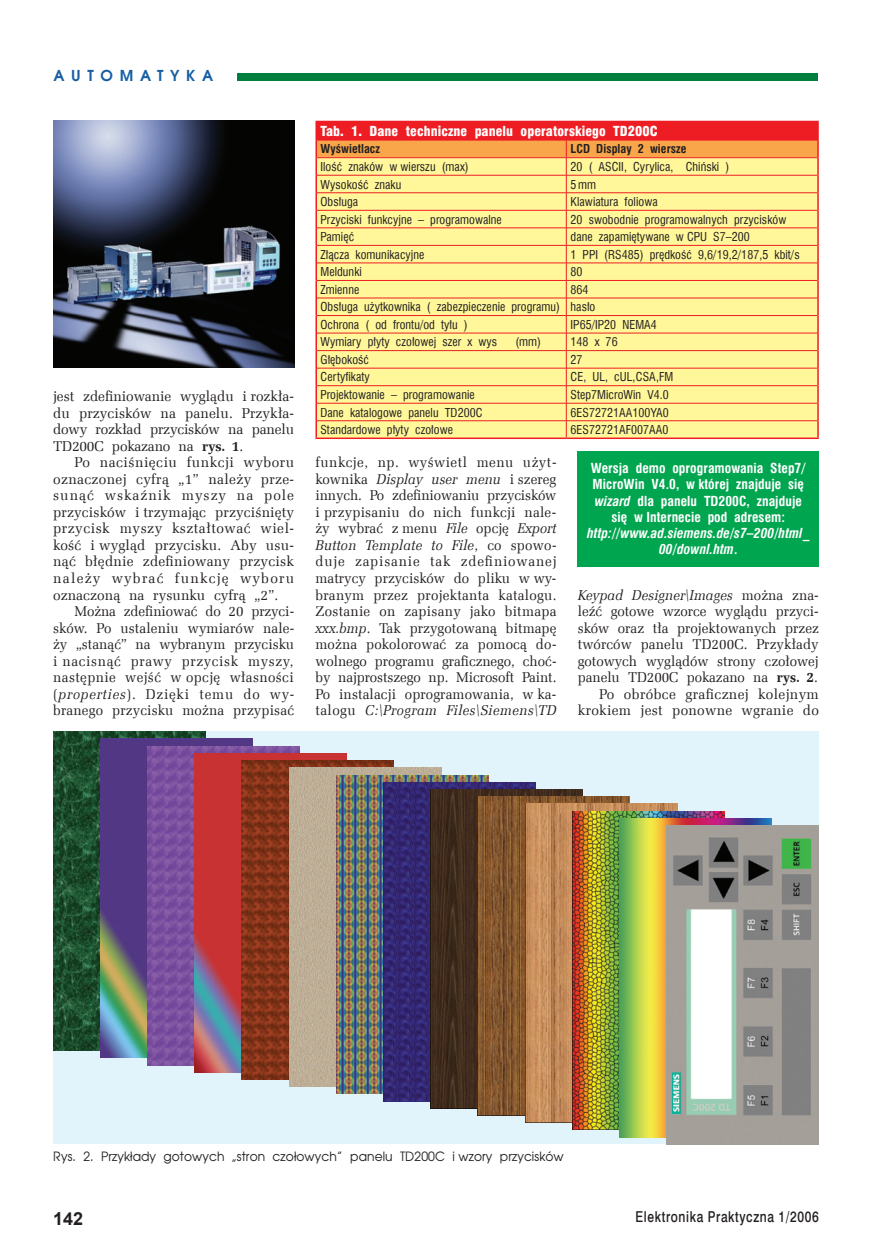
<style>
.page{position:relative;width:872px;height:1255px;background:#fff}
.page>*{position:absolute;margin:0;border:0;box-sizing:border-box;transform-origin:0 0}
.t1{font:700 18px "Arial";color:#231f20}
.t2{font:15px "Swis 721 Md EU";letter-spacing:.05em;color:#231f20;scale:.8 1}
.t3{font:700 15px "Avalon";letter-spacing:.45em;color:#175fa4}
.t4{font:14.25px/16.5px "Zapf Ellipt EU";letter-spacing:.005em;color:#231f20;text-align:justify;scale:.96 1}
.t5{font:14.25px/16.5px "Zapf Ellipt EU";letter-spacing:.005em;color:#231f20;text-align:justify}
.t6{font:700 13.5px/16.2px "Swis 721 Cn EU";letter-spacing:.005em;color:#fff;text-align:center}
.t7{font:italic 700 13.5px/16.2px "Swis 721 Cn EU";letter-spacing:.005em;color:#fff;text-align:center}
.t8{font:13.5px "Swis 721 Blk Cn EU";letter-spacing:.005em;color:#fff}
.t9{font:12.75px "Avalon";letter-spacing:.005em;color:#231f20;scale:.96 1}
.t10{font:12px/17.5px "Swis 721 Cn EU";letter-spacing:.005em;color:#231f20}
.t11{font:700 12px "Swis 721 Cn EU";letter-spacing:.005em;color:#231f20}
.s1{font-weight:700}
.s2{font-style:italic}
.s3{font-style:normal}
</style>
<div class="page">
<div style="left:237px;top:73px;width:581px;height:8px;background:#007e3d"></div>
<div style="left:53px;top:731px;width:765px;height:413px;background:#e1f4fc"></div>
<hr style="left:315px;top:121px;width:251px;height:1px;background:#ee1d23">
<hr style="left:566px;top:121px;width:252px;height:1px;background:#ee1d23">
<hr style="left:315px;top:437px;width:251px;height:2px;background:#ee1d23">
<hr style="left:566px;top:437px;width:252px;height:2px;background:#ee1d23">
<svg style="left:315px;top:122px;width:503px;height:315px;background:#fcd988"></svg>
<img style="left:53px;top:121px;width:241px;height:246px">
<div style="left:578px;top:451px;width:240px;height:115px;background:#00a54f"></div>
<img style="left:53px;top:731px;width:152px;height:319px">
<img style="left:100px;top:739px;width:152px;height:318px">
<img style="left:147px;top:746px;width:152px;height:318px">
<img style="left:195px;top:753px;width:152px;height:319px">
<img style="left:242px;top:760px;width:152px;height:319px">
<img style="left:289px;top:767px;width:152px;height:319px">
<img style="left:336px;top:775px;width:152px;height:318px">
<img style="left:383px;top:782px;width:152px;height:318px">
<img style="left:430px;top:789px;width:152px;height:319px">
<img style="left:478px;top:796px;width:152px;height:319px">
<img style="left:525px;top:803px;width:152px;height:319px">
<img style="left:572px;top:811px;width:152px;height:318px">
<img style="left:619px;top:818px;width:152px;height:318px">
<img style="left:666px;top:825px;width:152px;height:319px">
<p class="t3" style="left:53px;top:66px;width:161px">AUTOMATYKA</p>
<p class="t5" style="left:53px;top:388px;width:242px">jest zdefiniowanie wyglądu i rozkła&shy;du przycisków na panelu. Przykła&shy;dowy rozkład przycisków na panelu TD200C pokazano na <span class="s1">rys. 1</span>.</p>
<p class="t5" style="left:53px;top:454px;width:242px;text-indent:21px">Po naciśnięciu funkcji wyboru oznaczonej cyfrą „1” należy prze&shy;sunąć wskaźnik myszy na pole przycisków i trzymając przyciśnięty przycisk myszy kształtować wiel&shy;kość i wygląd przycisku. Aby usu&shy;nąć błędnie zdefiniowany przycisk należy wybrać funkcję wyboru oznaczoną na rysunku cyfrą „2”.</p>
<p class="t4" style="left:53px;top:603px;width:252px;text-indent:21px">Można zdefiniować do 20 przyci&shy;sków. Po ustaleniu wymiarów nale&shy;ży „stanąć” na wybranym przycisku i nacisnąć prawy przycisk myszy, następnie wejść w opcję własności (<span class="s2">properties</span>). Dzięki temu do wy&shy;branego przycisku można przypisać</p>
<p class="t8" style="left:320px;top:123px;width:339px">Tab. 1. Dane techniczne panelu operatorskiego TD200C</p>
<p class="t11" style="left:320px;top:142px;width:61px">Wyświetlacz</p>
<p class="t11" style="left:570px;top:142px;width:117px">LCD Display 2 wiersze</p>
<p class="t10" style="left:320px;top:158px;width:150px">Ilość znaków w wierszu (max)</p>
<p class="t10" style="left:570px;top:158px;width:160px">20 ( ASCII, Cyrylica, Chiński )</p>
<p class="t10" style="left:320px;top:175px;width:82px">Wysokość znaku</p>
<p class="t10" style="left:570px;top:175px;width:27px">5 mm</p>
<p class="t10" style="left:320px;top:193px;width:39px">Obsługa</p>
<p class="t10" style="left:570px;top:193px;width:89px">Klawiatura foliowa</p>
<p class="t10" style="left:320px;top:210px;width:183px">Przyciski funkcyjne – programowalne</p>
<p class="t10" style="left:570px;top:210px;width:217px">20 swobodnie programowalnych przycisków</p>
<p class="t10" style="left:320px;top:228px;width:35px">Pamięć</p>
<p class="t10" style="left:570px;top:228px;width:181px">dane zapamiętywane w CPU S7–200</p>
<p class="t10" style="left:320px;top:245px;width:106px">Złącza komunikacyjne</p>
<p class="t10" style="left:570px;top:245px;width:231px">1 PPI (RS485) prędkość 9,6/19,2/187,5 kbit/s</p>
<p class="t10" style="left:320px;top:263px;width:43px">Meldunki</p>
<p class="t10" style="left:570px;top:263px;width:14px">80</p>
<p class="t10" style="left:320px;top:280px;width:40px">Zmienne</p>
<p class="t10" style="left:320px;top:280px;width:276px;text-indent:250px">864<br>Obsługa użytkownika ( zabezpieczenie programu) hasło<br>Ochrona ( od frontu/od tyłu )</p>
<p class="t10" style="left:570px;top:315px;width:88px">IP65/IP20 NEMA4</p>
<p class="t10" style="left:320px;top:333px;width:178px">Wymiary płyty czołowej szer x wys</p>
<p class="t10" style="left:515px;top:333px;width:27px">(mm)</p>
<p class="t10" style="left:570px;top:333px;width:49px">148 x 76</p>
<p class="t10" style="left:320px;top:351px;width:50px">Głębokość</p>
<p class="t10" style="left:570px;top:351px;width:14px">27</p>
<p class="t10" style="left:320px;top:368px;width:51px">Certyfikaty</p>
<p class="t10" style="left:570px;top:368px;width:104px">CE, UL, cUL,CSA,FM</p>
<p class="t10" style="left:320px;top:386px;width:156px">Projektowanie – programowanie</p>
<p class="t10" style="left:570px;top:386px;width:100px">Step7MicroWin V4.0</p>
<p class="t10" style="left:320px;top:403px;width:164px">Dane katalogowe panelu TD200C</p>
<p class="t10" style="left:570px;top:403px;width:100px">6ES72721AA100YA0</p>
<p class="t10" style="left:320px;top:421px;width:134px">Standardowe płyty czołowe</p>
<p class="t10" style="left:570px;top:421px;width:99px">6ES72721AF007AA0</p>
<p class="t4" style="left:315px;top:454px;width:253px">funkcje, np. wyświetl menu użyt&shy;kownika <span class="s2">Display user menu</span> i szereg innych. Po zdefiniowaniu przycisków i przypisaniu do nich funkcji nale&shy;ży wybrać z menu <span class="s2">File</span> opcję <span class="s2">Export Button Template to File</span>, co spowo&shy;duje zapisanie tak zdefiniowanej matrycy przycisków do pliku w wy&shy;branym przez projektanta katalogu.<br>Zostanie on zapisany jako bitmapa <span class="s2">xxx.bmp</span>. Tak przygotowaną bitmapę można pokolorować za pomocą do&shy;wolnego programu graficznego, choć&shy;by najprostszego np. Microsoft Paint.<br>Po instalacji oprogramowania, w ka&shy;talogu <span class="s2">C:\Program Files\Siemens\TD</span></p>
<p class="t6" style="left:591px;top:461px;width:216px">Wersja demo oprogramowania Step7/ MicroWin V4.0, w której znajduje się <span class="s2">wizard</span> dla panelu TD200C, znajduje się w Internecie pod adresem:</p>
<p class="t7" style="left:587px;top:525px;width:224px">http://www.ad.siemens.de/s7–200/html_<br>00/downl.htm<span class="s3">.</span></p>
<p class="t4" style="left:578px;top:586px;width:253px;text-align:right"><span class="s2">Keypad Designer\Images</span> można zna&shy;leźć gotowe wzorce wyglądu przyci&shy;sków oraz tła projektowanych przez twórców panelu TD200C. Przykłady gotowych wyglądów strony czołowej panelu TD200C pokazano na <span class="s1">rys. 2</span>.<br>Po obróbce graficznej kolejnym krokiem jest ponowne wgranie do</p>
<p class="t9" style="left:53px;top:1148px;width:533px">Rys. 2. Przykłady gotowych „stron czołowych” panelu TD200C i wzory przycisków</p>
<p class="t1" style="left:53px;top:1206px;width:32px">142</p>
<p class="t2" style="left:635px;top:1207px;width:230px">Elektronika Praktyczna 1/2006</p>
</div>
